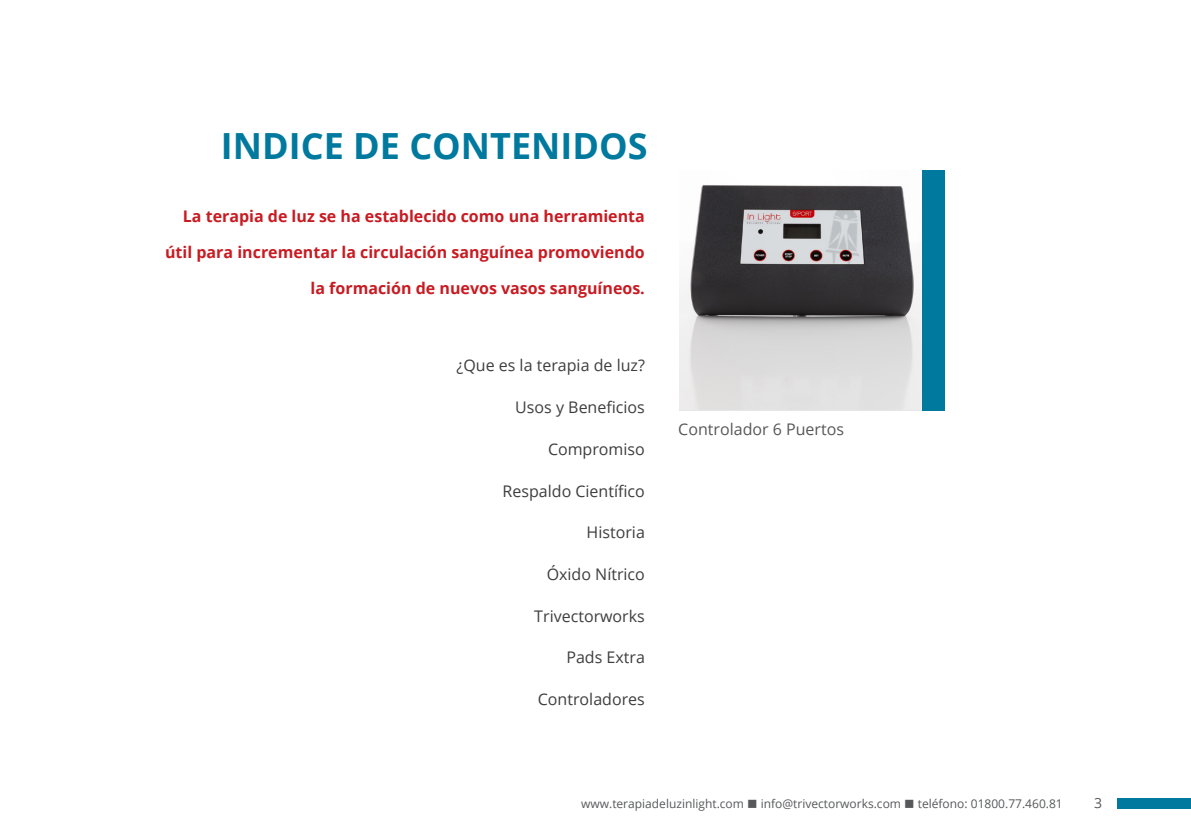
<style>
.page{position:relative;width:1191px;height:840px;background:#fff}
.page>*{position:absolute;margin:0;border:0;box-sizing:border-box;transform-origin:0 0}
.Header_Style_45pt{font:700 36px "Open Sans";color:#00799f}
.Maint_Text_style_8pt{font:700 16px "Open Sans";color:#c81b22}
.Content{font:16px "Open Sans";color:#3e3e3f}
.Maint_Text_style_8pt-2{font:16px "Open Sans";color:#57585a}
.Maint_Text_style_8pt-3{font:14px "Open Sans";color:#57585a}
.Maint_Text_style_8pt-4{font:12px "Open Sans";color:#57585a}
</style>
<div class="page">
<img style="left:679px;top:185px;width:243px;height:224px">
<div style="left:922px;top:170px;width:23px;height:240px;background:#00799f"></div>
<div style="left:1117px;top:797px;width:74px;height:11px;background:#00799f"></div>
<p class="Header_Style_45pt" style="left:221px;top:120px;width:428px">INDICE DE CONTENIDOS</p>
<p class="Maint_Text_style_8pt" style="left:183px;top:204px;width:463px">La terapia de luz se ha establecido como una herramienta</p>
<p class="Maint_Text_style_8pt" style="left:165px;top:240px;width:481px">útil para incrementar la circulación sanguínea promoviendo</p>
<p class="Maint_Text_style_8pt" style="left:310px;top:276px;width:336px">la formación de nuevos vasos sanguíneos.</p>
<p class="Content" style="left:456px;top:354px;width:190px">¿Que es la terapia de luz?</p>
<p class="Content" style="left:515px;top:396px;width:131px">Usos y Beneficios</p>
<p class="Content" style="left:548px;top:438px;width:98px">Compromiso</p>
<p class="Content" style="left:502px;top:479px;width:144px">Respaldo Científico</p>
<p class="Content" style="left:586px;top:521px;width:60px">Historia</p>
<p class="Content" style="left:547px;top:563px;width:100px">Óxido Nítrico</p>
<p class="Content" style="left:534px;top:604px;width:112px">Trivectorworks</p>
<p class="Content" style="left:566px;top:646px;width:80px">Pads Extra</p>
<p class="Content" style="left:538px;top:688px;width:108px">Controladores</p>
<p class="Maint_Text_style_8pt-2" style="left:678px;top:418px;width:167px">Controlador 6 Puertos</p>
<p class="Maint_Text_style_8pt-4" style="left:581px;top:795px;width:483px">www.terapiadeluzinlight.com ■ info@trivectorworks.com ■ teléfono: 01800.77.460.81</p>
<p class="Maint_Text_style_8pt-3" style="left:1094px;top:793px;width:10px">3</p>
</div>
